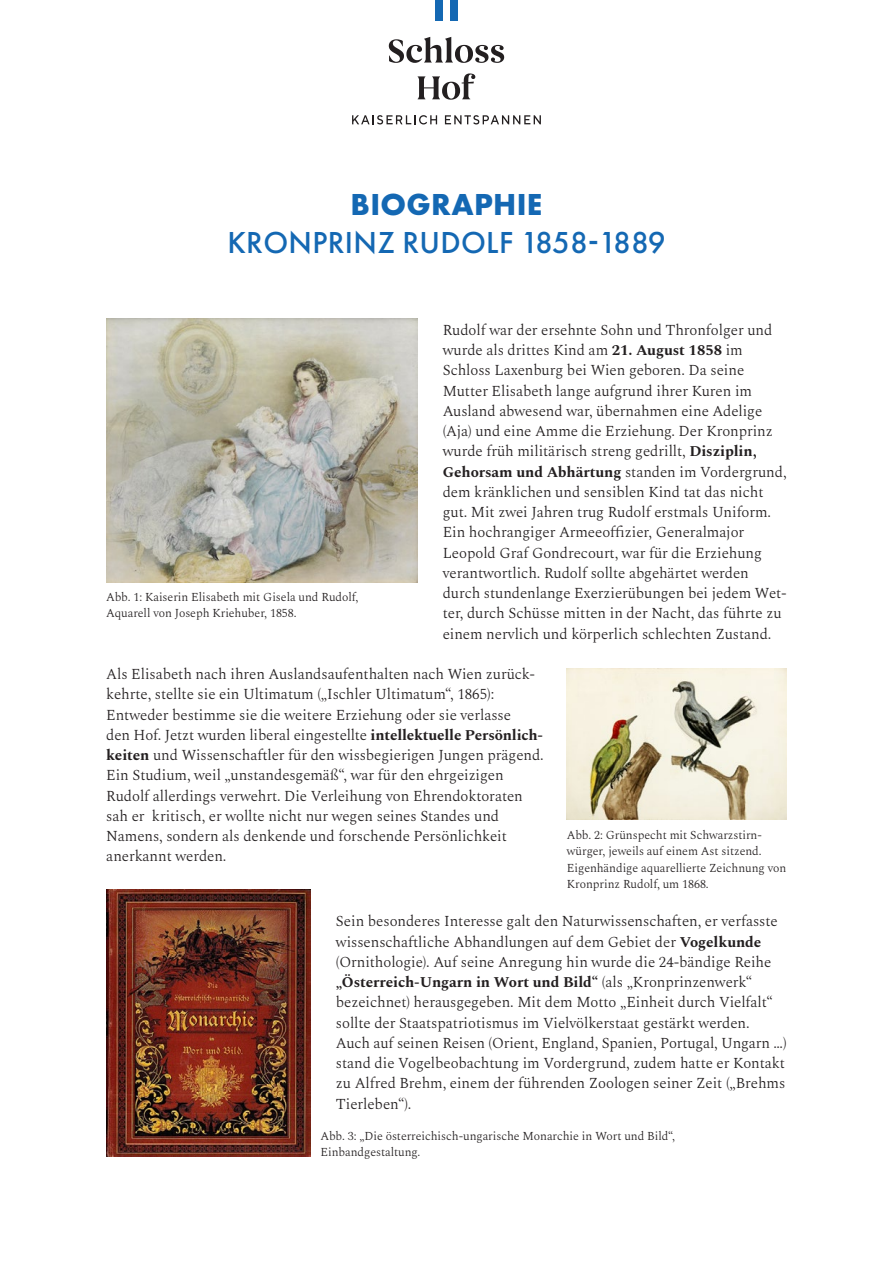
<style>
.page{position:relative;width:893px;height:1263px;background:#fff}
.page>*{position:absolute;margin:0;border:0;box-sizing:border-box;transform-origin:0 0}
.t1{font:500 31.5px "Futura PT";letter-spacing:.01em;color:#1468b3}
.t2{font:700 31.5px "Futura PT";letter-spacing:.01em;color:#1468b3}
.t3{font:300 15px/20.2px "Spectral";letter-spacing:-.005em;color:#231f20}
.t4{font:300 12px/16.5px "Spectral";letter-spacing:-.005em;color:#231f20}
.s1{font-weight:700}
</style>
<div class="page">
<svg style="left:389px;top:37px;width:115px;height:26px"></svg>
<svg style="left:418px;top:73px;width:57px;height:27px"></svg>
<div style="left:435px;top:0;width:7px;height:21px;background:#1468b3"></div>
<div style="left:450px;top:0;width:8px;height:21px;background:#1468b3"></div>
<svg style="left:352px;top:115px;width:85px;height:9px"></svg>
<svg style="left:445px;top:115px;width:96px;height:9px"></svg>
<img style="left:106px;top:319px;width:311px;height:263px">
<img style="left:567px;top:668px;width:220px;height:151px">
<img style="left:106px;top:889px;width:204px;height:268px">
<h1 class="t2" style="left:351px;top:185px;width:193px">BIOGRAPHIE</h1>
<h1 class="t1" style="left:227px;top:224px;width:440px">KRONPRINZ RUDOLF 1858-1889</h1>
<p class="t3" style="left:443px;top:319px;width:345px">Rudolf war der ersehnte Sohn und Thronfolger und wurde als drittes Kind am <span class="s1">21. August 1858</span> im Schloss Laxenburg bei Wien geboren. Da seine Mutter Elisabeth lange aufgrund ihrer Kuren im Ausland abwesend war, übernahmen eine Adelige (Aja) und eine Amme die Erziehung. Der Kronprinz wurde früh militärisch streng gedrillt, <span class="s1">Disziplin, Gehorsam und Abhärtung</span> standen im Vordergrund, dem kränklichen und sensiblen Kind tat das nicht gut. Mit zwei Jahren trug Rudolf erstmals Uniform.<br>Ein hochrangiger Armeeoffizier, Generalmajor Leopold Graf Gondrecourt, war für die Erziehung verantwortlich. Rudolf sollte abgehärtet werden durch stundenlange Exerzierübungen bei jedem Wet&shy;ter, durch Schüsse mitten in der Nacht, das führte zu einem nervlich und körperlich schlechten Zustand.</p>
<p class="t3" style="left:106px;top:663px;width:439px">Als Elisabeth nach ihren Auslandsaufenthalten nach Wien zurück&shy;kehrte, stellte sie ein Ultimatum („Ischler Ultimatum“, 1865):<br>Entweder bestimme sie die weitere Erziehung oder sie verlasse<br>den Hof. Jetzt wurden liberal eingestellte <span class="s1">intellektuelle Persönlich&shy;keiten</span> und Wissenschaftler für den wissbegierigen Jungen prägend.<br>Ein Studium, weil „unstandesgemäß“, war für den ehrgeizigen Rudolf allerdings verwehrt. Die Verleihung von Ehrendoktoraten sah er kritisch, er wollte nicht nur wegen seines Standes und Namens, sondern als denkende und forschende Persönlichkeit anerkannt werden.</p>
<p class="t4" style="left:106px;top:587px;width:254px">Abb. 1: Kaiserin Elisabeth mit Gisela und Rudolf,<br>Aquarell von Joseph Kriehuber, 1858.</p>
<p class="t4" style="left:567px;top:826px;width:221px">Abb. 2: Grünspecht mit Schwarzstirn&shy;würger, jeweils auf einem Ast sitzend.<br>Eigenhändige aquarellierte Zeichnung von Kronprinz Rudolf, um 1868.</p>
<p class="t3" style="left:336px;top:910px;width:452px">Sein besonderes Interesse galt den Naturwissenschaften, er verfasste wissenschaftliche Abhandlungen auf dem Gebiet der <span class="s1">Vogelkunde </span>(Ornithologie). Auf seine Anregung hin wurde die 24-bändige Reihe <span class="s1">„Österreich-Ungarn in Wort und Bild“</span> (als „Kronprinzenwerk“ bezeichnet) herausgegeben. Mit dem Motto „Einheit durch Vielfalt“ sollte der Staatspatriotismus im Vielvölkerstaat gestärkt werden.<br>Auch auf seinen Reisen (Orient, England, Spanien, Portugal, Ungarn …) stand die Vogelbeobachtung im Vordergrund, zudem hatte er Kontakt zu Alfred Brehm, einem der führenden Zoologen seiner Zeit („Brehms Tierleben“).</p>
<p class="t4" style="left:321px;top:1126px;width:356px">Abb. 3: „Die österreichisch-ungarische Monarchie in Wort und Bild“,<br>Einbandgestaltung.</p>
</div>
